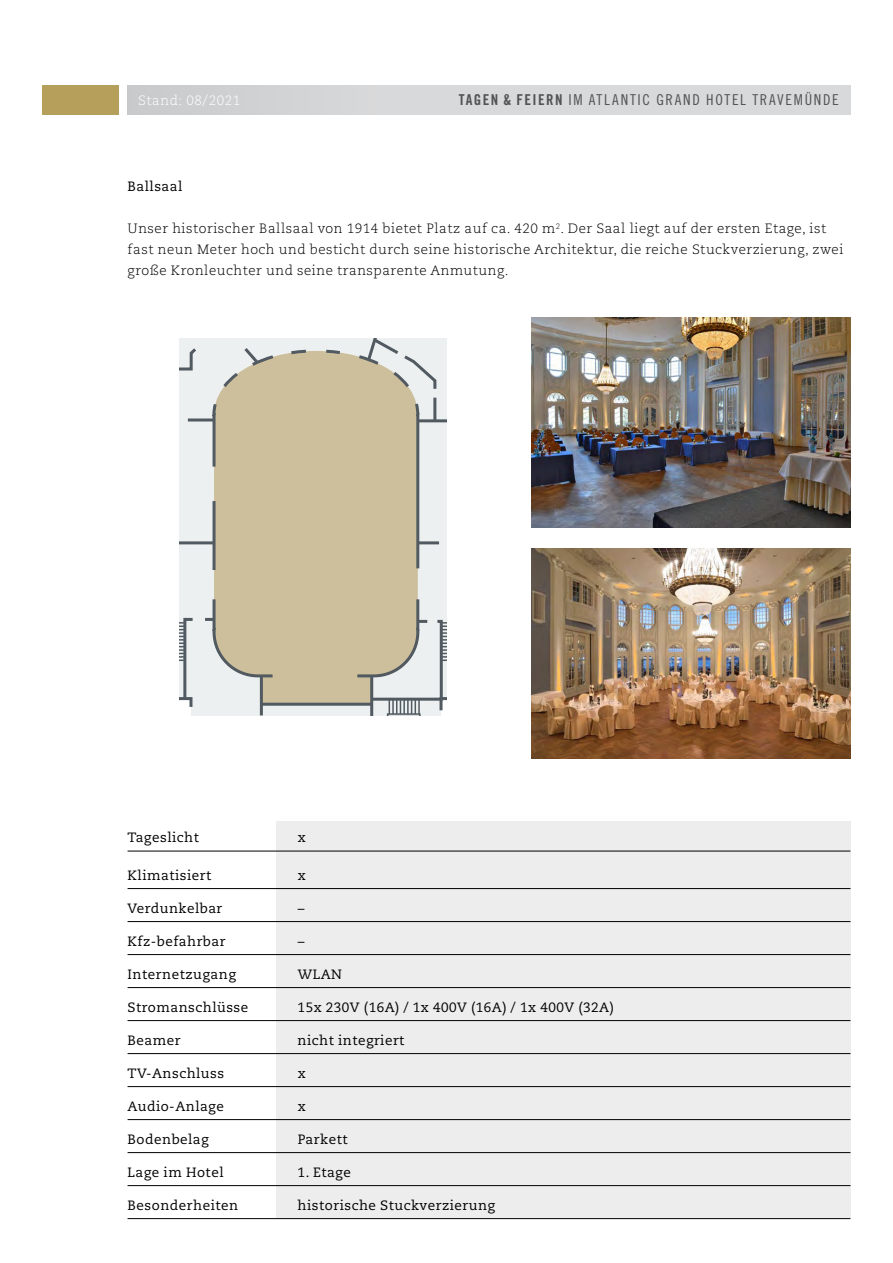
<style>
.page{position:relative;width:893px;height:1263px;background:#fff}
.page>*{position:absolute;margin:0;border:0;box-sizing:border-box;transform-origin:0 0}
.t1{font:15px "Trade Gothic Cond Eighteen";letter-spacing:.11em;color:#535355}
.t2{font:13.5px "Caecilia";letter-spacing:.04em;color:#000}
.t3{font:300 13.5px/21px "Caecilia";letter-spacing:.04em;color:#000}
.t4{font:300 13.5px "Caecilia";letter-spacing:.04em;color:#fff}
.s1{font-family:"Trade Gothic Bold Cond Twenty"}
</style>
<div class="page">
<div style="left:128px;top:85px;width:722px;height:30px;background:linear-gradient(to right,#cfd0d1,#dcdddd)"></div>
<div style="left:43px;top:85px;width:76px;height:30px;background:#b69e5b"></div>
<img style="left:531px;top:317px;width:319px;height:210px">
<div style="left:276px;top:821px;width:574px;height:397px;background:#ededee"></div>
<svg style="left:180px;top:338px;width:266px;height:378px;background:#d1cab4"></svg>
<img style="left:531px;top:548px;width:319px;height:210px">
<hr style="left:128px;top:851px;width:722px;height:1px;background:#000">
<hr style="left:128px;top:888px;width:722px;height:1px;background:#000">
<hr style="left:128px;top:921px;width:722px;height:1px;background:#000">
<hr style="left:128px;top:954px;width:722px;height:1px;background:#000">
<hr style="left:128px;top:987px;width:722px;height:1px;background:#000">
<hr style="left:128px;top:1020px;width:722px;height:1px;background:#000">
<hr style="left:128px;top:1053px;width:722px;height:1px;background:#000">
<hr style="left:128px;top:1086px;width:722px;height:1px;background:#000">
<hr style="left:128px;top:1119px;width:722px;height:1px;background:#000">
<hr style="left:128px;top:1152px;width:722px;height:1px;background:#000">
<hr style="left:128px;top:1185px;width:722px;height:1px;background:#000">
<hr style="left:128px;top:1218px;width:722px;height:1px;background:#000">
<p class="t4" style="left:138px;top:93px;width:104px">Stand: 08/2021</p>
<p class="t1" style="left:459px;top:91px;width:381px"><span class="s1">TAGEN &amp; FEIERN</span> IM ATLANTIC GRAND HOTEL TRA VEMÜND E</p>
<p class="t2" style="left:128px;top:179px;width:56px">Ballsaal</p>
<p class="t3" style="left:128px;top:218px;width:717px">Unser historischer Ballsaal von 1914 bietet Platz auf ca. 420 m<sup>2</sup>. Der Saal liegt auf der ersten Etage, ist fast neun Meter hoch und besticht durch seine historische Architektur, die reiche Stuckverzierung, zwei große Kronleuchter und seine transparente Anmutung.</p>
<p class="t2" style="left:128px;top:830px;width:73px">Tageslicht</p>
<p class="t2" style="left:298px;top:830px;width:10px">x</p>
<p class="t2" style="left:128px;top:867px;width:85px">Klimatisiert</p>
<p class="t2" style="left:298px;top:867px;width:10px">x</p>
<p class="t2" style="left:128px;top:900px;width:96px">Verdunkelbar</p>
<p class="t2" style="left:298px;top:900px;width:8px">–</p>
<p class="t2" style="left:128px;top:933px;width:99px">Kfz-befahrbar</p>
<p class="t2" style="left:298px;top:933px;width:8px">–</p>
<p class="t2" style="left:128px;top:966px;width:110px">Internetzugang</p>
<p class="t2" style="left:298px;top:966px;width:46px">WLAN</p>
<p class="t2" style="left:128px;top:999px;width:122px">Stromanschlüsse</p>
<p class="t2" style="left:298px;top:999px;width:318px">15x 230V (16A) / 1x 400V (16A) / 1x 400V (32A)</p>
<p class="t2" style="left:128px;top:1032px;width:55px">Beamer</p>
<p class="t2" style="left:298px;top:1032px;width:108px">nicht integriert</p>
<p class="t2" style="left:128px;top:1065px;width:98px">TV-Anschluss</p>
<p class="t2" style="left:298px;top:1065px;width:10px">x</p>
<p class="t2" style="left:128px;top:1098px;width:98px">Audio-Anlage</p>
<p class="t2" style="left:298px;top:1098px;width:10px">x</p>
<p class="t2" style="left:128px;top:1131px;width:83px">Bodenbelag</p>
<p class="t2" style="left:298px;top:1131px;width:52px">Parkett</p>
<p class="t2" style="left:128px;top:1164px;width:98px">Lage im Hotel</p>
<p class="t2" style="left:298px;top:1164px;width:55px">1. Etage</p>
<p class="t2" style="left:128px;top:1197px;width:112px">Besonderheiten</p>
<p class="t2" style="left:298px;top:1197px;width:199px">historische Stuckverzierung</p>
</div>
